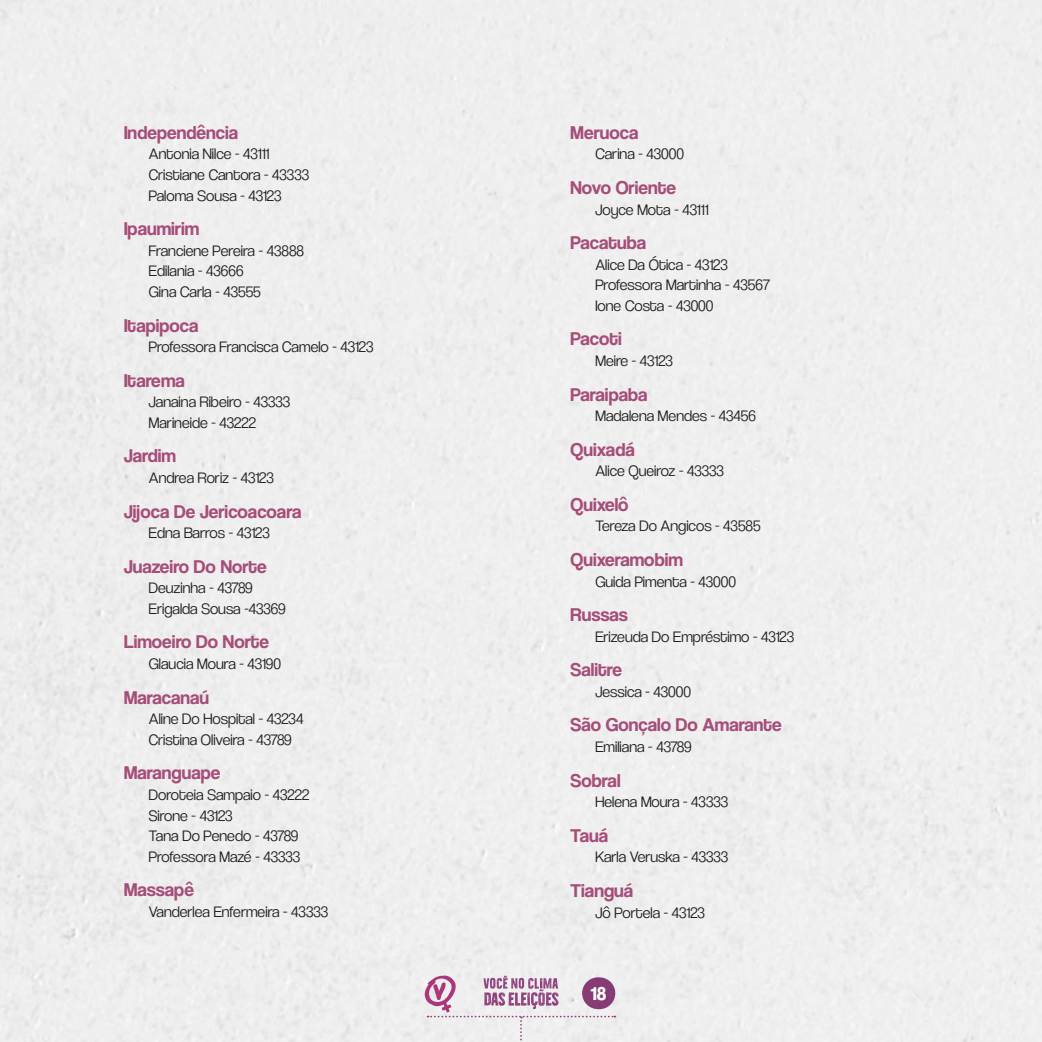
<style>
.page{position:relative;width:1042px;height:1042px;background:#eee}
.page>*{position:absolute;margin:0;border:0;box-sizing:border-box;transform-origin:0 0}
.Municipio{font:19.25px "Coolvetica Rg";color:#a64d79}
.t1{font:700 19.25px "Coolvetica Rg";color:#fff}
.Vereador{font:15.75px "Coolvetica Lt";color:#231f20}
</style>
<div class="page">
<svg style="left:425px;top:975px;width:190px;height:67px"></svg>
<p class="Municipio" style="left:124px;top:121px;width:116px">Independência</p>
<p class="Vereador" style="left:149px;top:145px;width:122px">Antonia Nilce - 43111</p>
<p class="Vereador" style="left:149px;top:166px;width:162px">Cristiane Cantora - 43333</p>
<p class="Vereador" style="left:149px;top:186px;width:134px">Paloma Sousa - 43123</p>
<p class="Municipio" style="left:124px;top:217px;width:77px">Ipaumirim</p>
<p class="Vereador" style="left:149px;top:241px;width:157px">Franciene Pereira - 43888</p>
<p class="Vereador" style="left:149px;top:262px;width:96px">Edilania - 43666</p>
<p class="Vereador" style="left:149px;top:282px;width:113px">Gina Carla - 43555</p>
<p class="Municipio" style="left:124px;top:314px;width:76px">Itapipoca</p>
<p class="Vereador" style="left:149px;top:338px;width:226px">Professora Francisca Camelo - 43123</p>
<p class="Municipio" style="left:124px;top:369px;width:62px">Itarema</p>
<p class="Vereador" style="left:149px;top:393px;width:143px">Janaina Ribeiro - 43333</p>
<p class="Vereador" style="left:149px;top:413px;width:109px">Marineide - 43222</p>
<p class="Municipio" style="left:124px;top:445px;width:53px">Jardim</p>
<p class="Vereador" style="left:149px;top:468px;width:126px">Andrea Roriz - 43123</p>
<p class="Municipio" style="left:124px;top:500px;width:179px">Jijoca De Jericoacoara</p>
<p class="Vereador" style="left:149px;top:524px;width:122px">Edna Barros - 43123</p>
<p class="Municipio" style="left:124px;top:555px;width:144px">Juazeiro Do Norte</p>
<p class="Vereador" style="left:149px;top:579px;width:105px">Deuzinha - 43789</p>
<p class="Vereador" style="left:149px;top:599px;width:138px">Erigalda Sousa -43369</p>
<p class="Municipio" style="left:124px;top:631px;width:147px">Limoeiro Do Norte</p>
<p class="Vereador" style="left:149px;top:654px;width:134px">Glaucia Moura - 43190</p>
<p class="Municipio" style="left:124px;top:686px;width:87px">Maracanaú</p>
<p class="Vereador" style="left:149px;top:710px;width:156px">Aline Do Hospital - 43234</p>
<p class="Vereador" style="left:149px;top:730px;width:144px">Cristina Oliveira - 43789</p>
<p class="Municipio" style="left:124px;top:761px;width:98px">Maranguape</p>
<p class="Vereador" style="left:149px;top:785px;width:162px">Doroteia Sampaio - 43222</p>
<p class="Vereador" style="left:149px;top:806px;width:85px">Sirone - 43123</p>
<p class="Vereador" style="left:149px;top:826px;width:151px">Tana Do Penedo - 43789</p>
<p class="Vereador" style="left:149px;top:847px;width:153px">Professora Mazé - 43333</p>
<p class="Municipio" style="left:124px;top:878px;width:72px">Massapê</p>
<p class="Vereador" style="left:149px;top:902px;width:181px">Vanderlea Enfermeira - 43333</p>
<p class="Municipio" style="left:570px;top:121px;width:69px">Meruoca</p>
<p class="Vereador" style="left:595px;top:145px;width:90px">Carina - 43000</p>
<p class="Municipio" style="left:570px;top:176px;width:107px">Novo Oriente</p>
<p class="Vereador" style="left:595px;top:200px;width:115px">Joyce Mota - 43111</p>
<p class="Municipio" style="left:570px;top:231px;width:77px">Pacatuba</p>
<p class="Vereador" style="left:595px;top:255px;width:134px">Alice Da Ótica - 43123</p>
<p class="Vereador" style="left:595px;top:276px;width:176px">Professora Martinha - 43567</p>
<p class="Vereador" style="left:595px;top:296px;width:119px">Ione Costa - 43000</p>
<p class="Municipio" style="left:570px;top:328px;width:53px">Pacoti</p>
<p class="Vereador" style="left:595px;top:351px;width:79px">Meire - 43123</p>
<p class="Municipio" style="left:570px;top:383px;width:78px">Paraipaba</p>
<p class="Vereador" style="left:595px;top:407px;width:162px">Madalena Mendes - 43456</p>
<p class="Municipio" style="left:570px;top:438px;width:66px">Quixadá</p>
<p class="Vereador" style="left:595px;top:462px;width:130px">Alice Queiroz - 43333</p>
<p class="Municipio" style="left:570px;top:493px;width:60px">Quixelô</p>
<p class="Vereador" style="left:595px;top:517px;width:167px">Tereza Do Angicos - 43585</p>
<p class="Municipio" style="left:570px;top:548px;width:114px">Quixeramobim</p>
<p class="Vereador" style="left:595px;top:572px;width:142px">Guida Pimenta - 43000</p>
<p class="Municipio" style="left:570px;top:603px;width:59px">Russas</p>
<p class="Vereador" style="left:595px;top:627px;width:200px">Erizeuda Do Empréstimo - 43123</p>
<p class="Municipio" style="left:570px;top:658px;width:53px">Salitre</p>
<p class="Vereador" style="left:595px;top:682px;width:97px">Jessica - 43000</p>
<p class="Municipio" style="left:570px;top:714px;width:213px">São Gonçalo Do Amarante</p>
<p class="Vereador" style="left:595px;top:737px;width:98px">Emiliana - 43789</p>
<p class="Municipio" style="left:570px;top:769px;width:51px">Sobral</p>
<p class="Vereador" style="left:595px;top:793px;width:134px">Helena Moura - 43333</p>
<p class="Municipio" style="left:570px;top:824px;width:39px">Tauá</p>
<p class="Vereador" style="left:595px;top:848px;width:134px">Karla Veruska - 43333</p>
<p class="Municipio" style="left:570px;top:879px;width:64px">Tianguá</p>
<p class="Vereador" style="left:595px;top:903px;width:111px">Jô Portela - 43123</p>
<p class="t1" style="left:591px;top:982px;width:17px">18</p>
</div>
